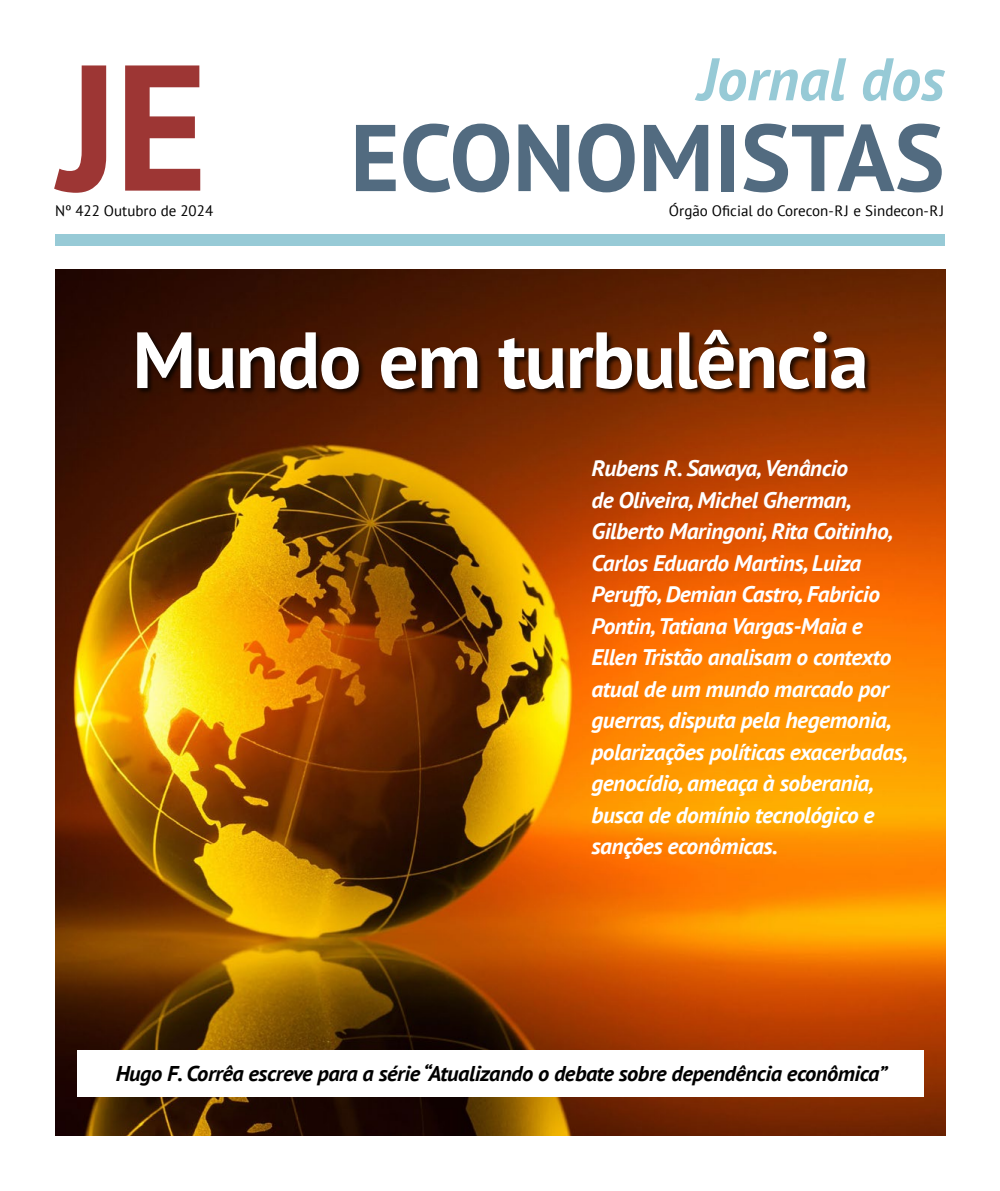
<style>
.page{position:relative;width:1000px;height:1191px;background:#fff}
.page>*{position:absolute;margin:0;border:0;box-sizing:border-box;transform-origin:0 0}
.t1{font:700 94.5px "PT Sans";color:#526b80}
.t2{font:700 79.5px "PT Sans";letter-spacing:-.02em;color:#fff}
.t3{font:italic 700 60px "PT Sans";color:#97cad6}
.t4{font:italic 700 22.5px/31.5px "PT Sans";letter-spacing:-.02em;color:#fff;scale:1.04 1}
.t5{font:italic 700 21.3px "PT Sans";letter-spacing:-.02em;color:#000;scale:1.05 1}
.t6{font:15px "PT Sans";color:#000}
</style>
<div class="page">
<img style="left:55px;top:270px;width:890px;height:865px">
<div style="left:55px;top:235px;width:889px;height:11px;background:#97cad6"></div>
<svg style="left:54px;top:65px;width:146px;height:128px"></svg>
<div style="left:136px;top:330px;width:735px;height:66px;background:#000;opacity:.75"></div>
<div style="left:77px;top:1050px;width:846px;height:46px;background:#fff"></div>
<h3 class="t3" style="left:697px;top:39px;width:248px">Jornal dos</h3>
<h1 class="t1" style="left:350px;top:95px;width:595px">ECONOMISTAS</h1>
<p class="t6" style="left:55px;top:201px;width:159px">Nº 422 Outubro de 2024</p>
<p class="t6" style="left:668px;top:201px;width:276px">Órgão Oficial do Corecon-RJ e Sindecon-RJ</p>
<h2 class="t2" style="left:132px;top:307px;width:737px">Mundo em turbulência</h2>
<p class="t4" style="left:591px;top:452px;width:305px">Rubens R. Sawaya, Venâncio<br>de Oliveira, Michel Gherman,<br>Gilberto Maringoni, Rita Coitinho,<br>Carlos Eduardo Martins, Luiza<br>Peruffo, Demian Castro, Fabricio<br>Pontin, Tatiana Vargas-Maia e<br>Ellen Tristão analisam o contexto atual de um mundo marcado por guerras, disputa pela hegemonia, polarizações políticas exacerbadas, genocídio, ameaça à soberania, busca de domínio tecnológico e sanções econômicas.</p>
<p class="t5" style="left:116px;top:1059px;width:736px">Hugo F. Corrêa escreve para a série “Atualizando o debate sobre dependência econômica”</p>
</div>
